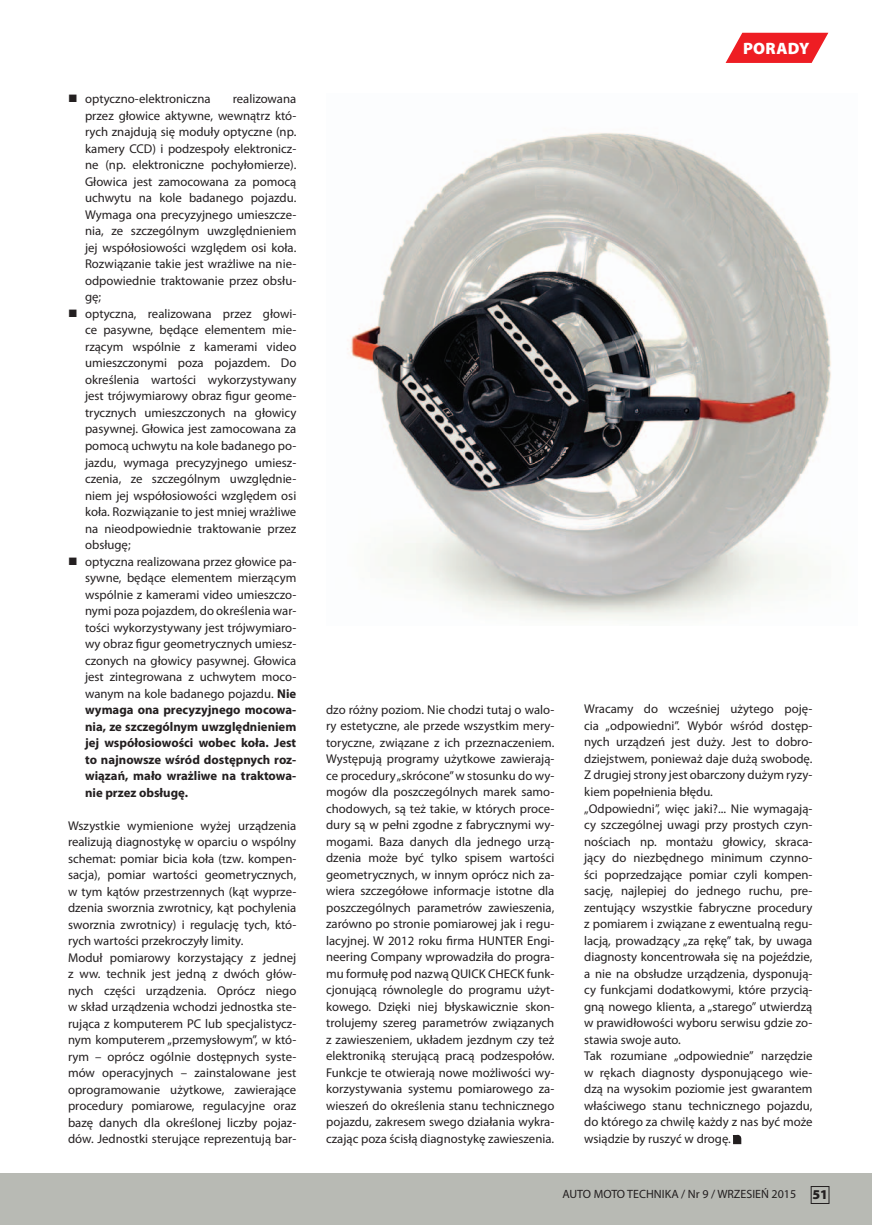
<style>
.page{position:relative;width:872px;height:1225px;background:#fff}
.page>*{position:absolute;margin:0;border:0;box-sizing:border-box;transform-origin:0 0}
.t1{font:900 16.5px "Myriad Pro";letter-spacing:.02em;color:#fff}
.t2{font:12.75px/16.5px "Myriad Pro";color:#231f20;text-align:justify}
.t3{font:12px "Myriad Pro";color:#231f20}
.s1{font-weight:700}
.s2{font-weight:900;font-size:13.5px}
</style>
<div class="page">
<svg style="left:725px;top:33px;width:103px;height:30px"></svg>
<img style="left:348px;top:132px;width:483px;height:488px">
<svg style="left:732px;top:1134px;width:10px;height:11px"></svg>
<div style="left:0;top:1174px;width:872px;height:51px;background:#b8bab4"></div>
<div style="left:810px;top:1186px;width:19px;height:18px;border:1px solid #231f20"></div>
<p class="t2" style="left:85px;top:91px;width:213px;text-indent:148px">realizowana przez głowice aktywne, wewnątrz któ&shy;rych znajdują się moduły optyczne (np. kamery CCD) i podzespoły elektronicz&shy;ne (np. elektroniczne pochyłomierze).<br>Głowica jest zamocowana za pomocą uchwytu na kole badanego pojazdu.<br>Wymaga ona precyzyjnego umieszcze&shy;nia, ze szczególnym uwzględnieniem jej współosiowości względem osi koła.<br>Rozwiązanie takie jest wrażliwe na nie&shy;odpowiednie traktowanie przez obsłu&shy;gę;</p>
<p class="t2" style="left:85px;top:305px;width:213px;text-indent:-17px">■ optyczna, realizowana przez głowi&shy;ce pasywne, będące elementem mie&shy;rzącym wspólnie z kamerami video umieszczonymi poza pojazdem. Do określenia wartości wykorzystywany jest trójwymiarowy obraz figur geome&shy;trycznych umieszczonych na głowicy pasywnej. Głowica jest zamocowana za pomocą uchwytu na kole badanego po&shy;jazdu, wymaga precyzyjnego umiesz&shy;czenia, ze szczególnym uwzględnie&shy;niem jej współosiowości względem osi koła. Rozwiązanie to jest mniej wrażliwe na nieodpowiednie traktowanie przez obsługę;</p>
<p class="t2" style="left:85px;top:553px;width:213px;text-indent:-17px">■ optyczna realizowana przez głowice pa&shy;sywne, będące elementem mierzącym wspólnie z kamerami video umieszczo&shy;nymi poza pojazdem, do określenia war&shy;tości wykorzystywany jest trójwymiaro&shy;wy obraz figur geometrycznych umiesz&shy;czonych na głowicy pasywnej. Głowica jest zintegrowana z uchwytem moco&shy;wanym na kole badanego pojazdu. <span class="s1">Nie wymaga ona precyzyjnego mocowa&shy;nia, ze szczególnym uwzględnieniem jej współosiowości wobec koła. Jest to najnowsze wśród dostępnych roz&shy;wiązań, mało wrażliwe na traktowa&shy;nie przez obsługę.</span></p>
<p class="t2" style="left:68px;top:817px;width:230px;text-align:left">Wszystkie wymienione wyżej urządzenia realizują diagnostykę w oparciu o wspólny schemat: pomiar bicia koła (tzw. kompen&shy;sacja), pomiar wartości geometrycznych, w tym kątów przestrzennych (kąt wyprze&shy;dzenia sworznia zwrotnicy, kąt pochylenia sworznia zwrotnicy) i regulację tych, któ&shy;rych wartości przekroczyły limity.<br>Moduł pomiarowy korzystający z jednej z ww. technik jest jedną z dwóch głów&shy;nych części urządzenia. Oprócz niego w skład urządzenia wchodzi jednostka ste&shy;rująca z komputerem PC lub specjalistycz&shy;nym komputerem „przemysłowym”, w któ&shy;rym – oprócz ogólnie dostępnych syste&shy;mów operacyjnych – zainstalowane jest oprogramowanie użytkowe, zawierające procedury pomiarowe, regulacyjne oraz bazę danych dla określonej liczby pojaz&shy;dów. Jednostki sterujące reprezentują bar-</p>
<p class="t2" style="left:68px;top:91px;width:144px">■ optyczno-elektroniczna</p>
<p class="t1" style="left:743px;top:37px;width:68px">PORADY</p>
<p class="t2" style="left:326px;top:701px;width:230px">dzo różny poziom. Nie chodzi tutaj o walo&shy;ry estetyczne, ale przede wszystkim mery&shy;toryczne, związane z ich przeznaczeniem.<br>Występują programy użytkowe zawierają&shy;ce procedury „skrócone” w stosunku do wy&shy;mogów dla poszczególnych marek samo&shy;chodowych, są też takie, w których proce&shy;dury są w pełni zgodne z fabrycznymi wy&shy;mogami. Baza danych dla jednego urzą&shy;dzenia może być tylko spisem wartości geometrycznych, w innym oprócz nich za&shy;wiera szczegółowe informacje istotne dla poszczególnych parametrów zawieszenia, zarówno po stronie pomiarowej jak i regu&shy;lacyjnej. W 2012 roku firma HUNTER Engi&shy;neering Company wprowadziła do progra&shy;mu formułę pod nazwą QUICK CHECK funk&shy;cjonującą równolegle do programu użyt&shy;kowego. Dzięki niej błyskawicznie skon&shy;trolujemy szereg parametrów związanych z zawieszeniem, układem jezdnym czy też elektroniką sterującą pracą podzespołów.<br>Funkcje te otwierają nowe możliwości wy&shy;korzystywania systemu pomiarowego za&shy;wieszeń do określenia stanu technicznego pojazdu, zakresem swego działania wykra&shy;czając poza ścisłą diagnostykę zawieszenia.</p>
<p class="t2" style="left:584px;top:700px;width:230px;text-align:left">Wracamy do wcześniej użytego poję&shy;cia „odpowiedni”. Wybór wśród dostęp&shy;nych urządzeń jest duży. Jest to dobro&shy;dziejstwem, ponieważ daje dużą swobodę.<br>Z drugiej strony jest obarczony dużym ryzy&shy;kiem popełnienia błędu.<br>„Odpowiedni”, więc jaki?... Nie wymagają&shy;cy szczególnej uwagi przy prostych czyn&shy;nościach np. montażu głowicy, skraca&shy;jący do niezbędnego minimum czynno&shy;ści poprzedzające pomiar czyli kompen&shy;sację, najlepiej do jednego ruchu, pre&shy;zentujący wszystkie fabryczne procedury z pomiarem i związane z ewentualną regu&shy;lacją, prowadzący „za rękę” tak, by uwaga diagnosty koncentrowała się na pojeździe, a nie na obsłudze urządzenia, dysponują&shy;cy funkcjami dodatkowymi, które przycią&shy;gną nowego klienta, a „starego” utwierdzą w prawidłowości wyboru serwisu gdzie zo&shy;stawia swoje auto.<br>Tak rozumiane „odpowiednie” narzędzie w rękach diagnosty dysponującego wie&shy;dzą na wysokim poziomie jest gwarantem właściwego stanu technicznego pojazdu, do którego za chwilę każdy z nas być może wsiądzie by ruszyć w drogę. n</p>
<p class="t3" style="left:562px;top:1187px;width:267px">AUTO MOTO TECHNIKA / Nr 9 / WRZESIEŃ 2015 <span class="s2">51</span></p>
<p class="t3" style="left:560px;top:1187px;width:173px">AUTO MOTO TECHNIKA / Nr 9 / WR</p>
</div>
